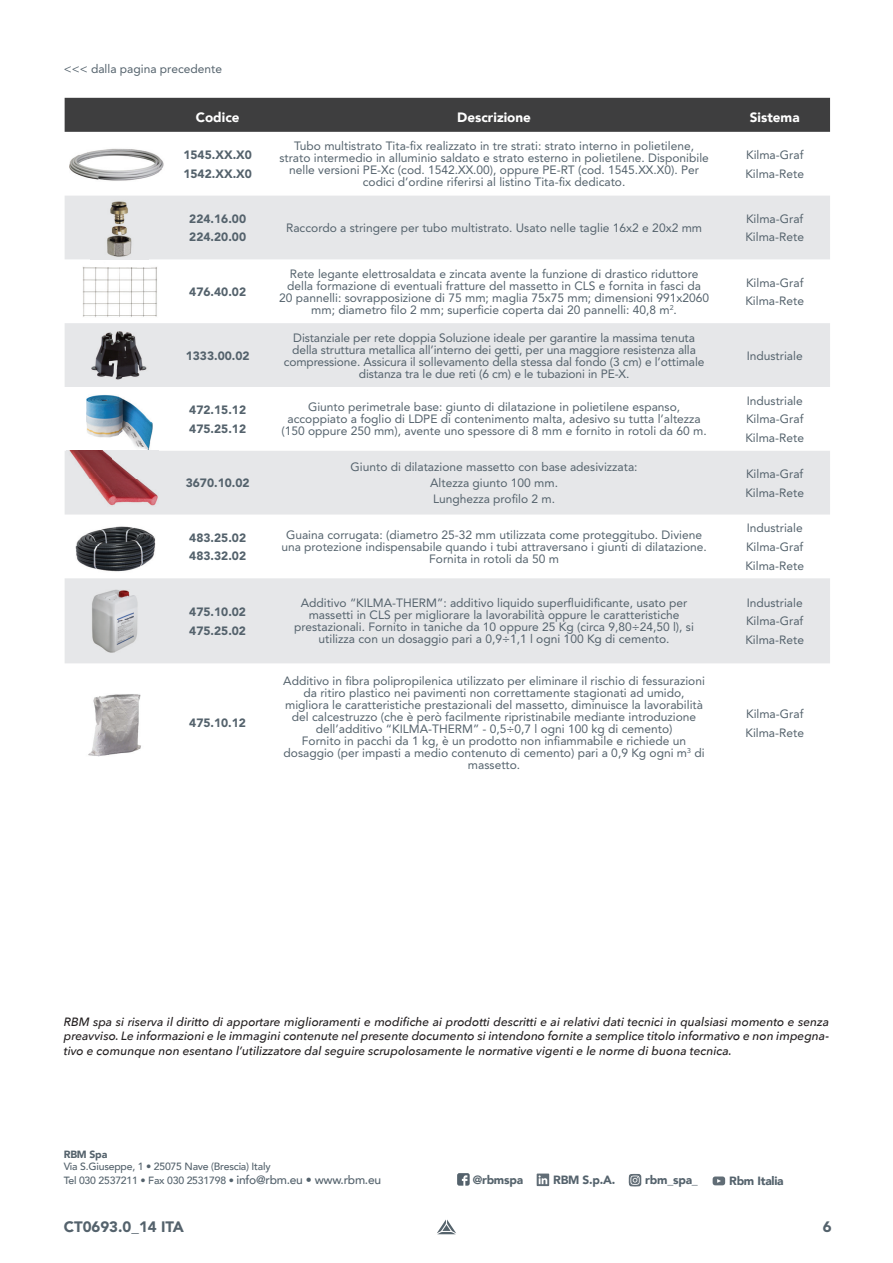
<style>
.page{position:relative;width:893px;height:1263px;background:#fff}
.page>*{position:absolute;margin:0;border:0;box-sizing:border-box;transform-origin:0 0}
.t1{font:900 15px "Avenir LT Pro";color:#54626c}
.t2{font:900 13.5px "Avenir";color:#fff}
.t3{font:12px/12px "Avenir LT Pro";color:#54626c;text-align:center}
.t4{font:italic 500 12px/14.4px "Avenir Next";color:#231f20;text-align:justify}
.t5{font:900 12px/18.6px "Avenir LT Pro";color:#54626c}
.t6{font:900 12px "Avenir";letter-spacing:-.02em;color:#54626c}
.t7{font:900 12px "Avenir";letter-spacing:-.02em;color:#55636c}
.t8{font:500 10.5px/13.5px "Avenir";letter-spacing:-.02em;color:#54626c}
.t9{font:900 10.5px "Avenir";letter-spacing:-.02em;color:#54626c}
.s1{font-size:12px}
</style>
<div class="page">
<svg style="left:437px;top:1219px;width:19px;height:15px"></svg>
<div style="left:65px;top:98px;width:765px;height:34px;background:#3e3e3f"></div>
<svg style="left:65px;top:196px;width:765px;height:467px;fill:#e6e7e9"></svg>
<svg style="left:628px;top:1174px;width:13px;height:12px"></svg>
<svg style="left:537px;top:1173px;width:12px;height:13px"></svg>
<svg style="left:713px;top:1176px;width:12px;height:9px"></svg>
<svg style="left:457px;top:1173px;width:13px;height:13px"></svg>
<img style="left:69px;top:148px;width:95px;height:33px">
<img style="left:91px;top:197px;width:58px;height:63px">
<img style="left:82px;top:260px;width:76px;height:62px">
<img style="left:86px;top:331px;width:67px;height:48px">
<img style="left:86px;top:394px;width:67px;height:56px">
<img style="left:75px;top:515px;width:80px;height:62px">
<img style="left:82px;top:589px;width:67px;height:63px">
<img style="left:88px;top:694px;width:53px;height:63px">
<img style="left:67px;top:451px;width:91px;height:56px">
<p class="t3" style="left:64px;top:63px;width:160px">&lt;&lt;&lt; dalla pagina precedente</p>
<p class="t2" style="left:196px;top:105px;width:45px">Codice</p>
<p class="t2" style="left:457px;top:105px;width:75px">Descrizione</p>
<p class="t2" style="left:750px;top:105px;width:51px">Sistema</p>
<p class="t5" style="left:183px;top:145px;width:70px">1545.XX.X0<br>1542.XX.X0</p>
<p class="t3" style="left:279px;top:140px;width:431px">Tubo multistrato Tita-fix realizzato in tre strati: strato interno in polietilene, strato intermedio in alluminio saldato e strato esterno in polietilene. Disponibile nelle versioni PE-Xc (cod. 1542.XX.00), oppure PE-RT (cod. 1545.XX.X0). Per codici d’ordine riferirsi al listino Tita-fix dedicato.</p>
<p class="t3" style="left:745px;top:145px;width:60px;line-height:18.6px;text-align:left">Kilma-Graf<br>Kilma-Rete</p>
<p class="t5" style="left:189px;top:209px;width:58px">224.16.00<br>224.20.00</p>
<p class="t3" style="left:286px;top:222px;width:418px">Raccordo a stringere per tubo multistrato. Usato nelle taglie 16x2 e 20x2 mm</p>
<p class="t3" style="left:745px;top:209px;width:60px;line-height:18.6px;text-align:left">Kilma-Graf<br>Kilma-Rete</p>
<p class="t5" style="left:189px;top:282px;width:58px">476.40.02</p>
<p class="t5" style="left:186px;top:346px;width:65px">1333.00.02</p>
<p class="t3" style="left:279px;top:268px;width:431px">Rete legante elettrosaldata e zincata avente la funzione di drastico riduttore della formazione di eventuali fratture del massetto in CLS e fornita in fasci da 20 pannelli: sovrapposizione di 75 mm; maglia 75x75 mm; dimensioni 991x2060 mm; diametro filo 2 mm; superficie coperta dai 20 pannelli: 40,8 m<sup>2</sup>.</p>
<p class="t3" style="left:745px;top:273px;width:60px;line-height:18.6px;text-align:left">Kilma-Graf<br>Kilma-Rete</p>
<p class="t3" style="left:284px;top:331px;width:422px">Distanziale per rete doppia Soluzione ideale per garantire la massima tenuta della struttura metallica all’interno dei getti, per una maggiore resistenza alla compressione. Assicura il sollevamento della stessa dal fondo (3 cm) e l’ottimale distanza tra le due reti (6 cm) e le tubazioni in PE-X.</p>
<p class="t3" style="left:747px;top:349px;width:58px">Industriale</p>
<p class="t5" style="left:189px;top:401px;width:58px">472.15.12<br>475.25.12</p>
<p class="t3" style="left:281px;top:401px;width:427px">Giunto perimetrale base: giunto di dilatazione in polietilene espanso, accoppiato a foglio di LDPE di contenimento malta, adesivo su tutta l’altezza (150 oppure 250 mm), avente uno spessore di 8 mm e fornito in rotoli da 60 m.</p>
<p class="t3" style="left:745px;top:391px;width:60px;line-height:18.6px;text-align:justify">Industriale Kilma-Graf Kilma-Rete</p>
<p class="t5" style="left:186px;top:474px;width:65px">3670.10.02</p>
<p class="t3" style="left:351px;top:459px;width:289px;line-height:16.2px">Giunto di dilatazione massetto con base adesivizzata:<br>Altezza giunto 100 mm.<br>Lunghezza profilo 2 m.</p>
<p class="t3" style="left:745px;top:464px;width:60px;line-height:18.6px;text-align:left">Kilma-Graf<br>Kilma-Rete</p>
<p class="t5" style="left:189px;top:528px;width:58px">483.25.02<br>483.32.02</p>
<p class="t3" style="left:281px;top:529px;width:427px">Guaina corrugata: (diametro 25-32 mm utilizzata come proteggitubo. Diviene una protezione indispensabile quando i tubi attraversano i giunti di dilatazione.<br>Fornita in rotoli da 50 m</p>
<p class="t3" style="left:745px;top:519px;width:60px;line-height:18.6px;text-align:justify">Industriale Kilma-Graf Kilma-Rete</p>
<p class="t5" style="left:189px;top:603px;width:58px">475.10.02<br>475.25.02</p>
<p class="t3" style="left:294px;top:597px;width:401px">Additivo “KILMA-THERM”: additivo liquido superfluidificante, usato per massetti in CLS per migliorare la lavorabilità oppure le caratteristiche prestazionali. Fornito in taniche da 10 oppure 25 Kg (circa 9,80÷24,50 l), si utilizza con un dosaggio pari a 0,9÷1,1 l ogni 100 Kg di cemento.</p>
<p class="t3" style="left:745px;top:593px;width:60px;line-height:18.6px;text-align:justify">Industriale Kilma-Graf Kilma-Rete</p>
<p class="t5" style="left:189px;top:714px;width:58px">475.10.12</p>
<p class="t3" style="left:283px;top:675px;width:423px">Additivo in fibra polipropilenica utilizzato per eliminare il rischio di fessurazioni da ritiro plastico nei pavimenti non correttamente stagionati ad umido, migliora le caratteristiche prestazionali del massetto, diminuisce la lavorabilità del calcestruzzo (che è però facilmente ripristinabile mediante introduzione dell’additivo “KILMA-THERM” - 0,5÷0,7 l ogni 100 kg di cemento)<br>Fornito in pacchi da 1 kg, è un prodotto non infiammabile e richiede un dosaggio (per impasti a medio contenuto di cemento) pari a 0,9 Kg ogni m<sup>3</sup> di massetto.</p>
<p class="t3" style="left:745px;top:704px;width:60px;line-height:18.6px;text-align:left">Kilma-Graf<br>Kilma-Rete</p>
<p class="t4" style="left:64px;top:1014px;width:767px">RBM spa si riserva il diritto di apportare miglioramenti e modifiche ai prodotti descritti e ai relativi dati tecnici in qualsiasi momento e senza preavviso. Le informazioni e le immagini contenute nel presente documento si intendono fornite a semplice titolo informativo e non impegna&shy;tivo e comunque non esentano l’utilizzatore dal seguire scrupolosamente le normative vigenti e le norme di buona tecnica.</p>
<p class="t9" style="left:64px;top:1145px;width:45px">RBM Spa</p>
<p class="t8" style="left:64px;top:1159px;width:319px">Via S.Giuseppe, 1 • 25075 Nave (Brescia) Italy<br>Tel 030 2537211 • Fax 030 2531798 • <span class="s1">info@rbm.eu • www.rbm.eu</span></p>
<p class="t1" style="left:64px;top:1218px;width:122px">CT0693.0_14 ITA</p>
<p class="t7" style="left:473px;top:1170px;width:52px">@rbmspa</p>
<p class="t6" style="left:553px;top:1169px;width:64px">RBM S.p.A.</p>
<p class="t6" style="left:645px;top:1169px;width:54px">rbm_spa_</p>
<p class="t6" style="left:729px;top:1170px;width:56px">Rbm Italia</p>
<p class="t1" style="left:823px;top:1218px;width:10px">6</p>
</div>
